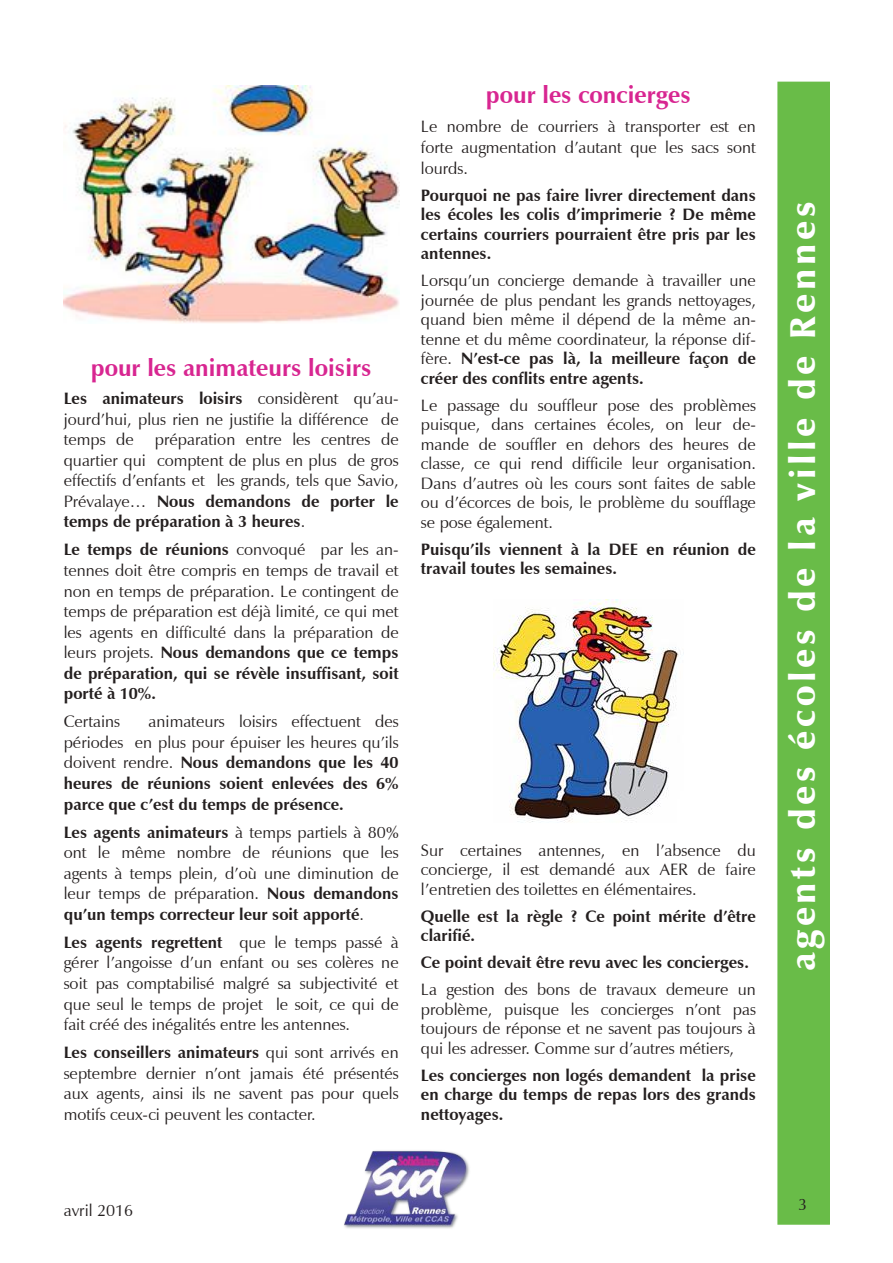
<style>
.page{position:relative;width:893px;height:1263px;background:#fff}
.page>*{position:absolute;margin:0;border:0;box-sizing:border-box;transform-origin:0 0}
.t1{font:900 36px "Zapf Humanist 601 BT";letter-spacing:.1em;color:#fff}
.t2{font:700 24px "Zapf Humanist 601 BT";color:#d82691}
.t3{font:16.5px/20.5px "Zapf Humanist 601 BT";color:#241f1f;text-align:justify}
.t4{font:700 16.5px/19.5px "Zapf Humanist 601 BT";color:#241f1f;text-align:justify}
.s1{font-weight:700}
.s2{font-weight:400}
</style>
<div class="page">
<div style="left:778px;top:82px;width:51px;height:1142px;background:#69bc48"></div>
<div style="left:777px;top:82px;width:53px;height:1143px;border:2px solid #69bc48"></div>
<img style="left:344px;top:1150px;width:126px;height:79px">
<img style="left:64px;top:85px;width:336px;height:238px">
<img style="left:493px;top:599px;width:186px;height:224px">
<h2 class="t2" style="left:91px;top:353px;width:282px">pour les animateurs loisirs</h2>
<p class="t3" style="left:64px;top:388px;width:336px"><span class="s1">Les animateurs loisirs</span> considèrent qu’au&shy;jourd’hui, plus rien ne justifie la différence de temps de</p>
<p class="t3" style="left:64px;top:429px;width:336px;text-indent:91px">préparation entre les centres de quartier qui comptent de plus en plus de gros effectifs d’enfants et les grands, tels que Savio, Prévalaye… <span class="s1">Nous demandons de porter le temps de préparation à 3 heures</span>.</p>
<p class="t3" style="left:64px;top:539px;width:336px"><span class="s1">Le temps de réunions</span> convoqué par les an&shy;tennes doit être compris en temps de travail et non en temps de préparation. Le contingent de temps de préparation est déjà limité, ce qui met les agents en difficulté dans la préparation de leurs projets. <span class="s1">Nous demandons que ce temps de préparation, qui se révèle insuffisant, soit porté à 10%.</span></p>
<p class="t3" style="left:64px;top:711px;width:58px">Certains</p>
<p class="t4" style="left:64px;top:711px;width:336px;line-height:20.5px;text-indent:85px"><span class="s2">animateurs loisirs effectuent des périodes en plus pour épuiser les heures qu’ils doivent rendre.</span> Nous demandons que les 40 heures de réunions soient enlevées des 6% parce que c’est du temps de présence.</p>
<p class="t3" style="left:64px;top:822px;width:336px"><span class="s1">Les agents animateurs</span> à temps partiels à 80% ont le même nombre de réunions que les agents à temps plein, d’où une diminution de leur temps de préparation. <span class="s1">Nous demandons qu’un temps correcteur leur soit apporté</span>.</p>
<p class="t3" style="left:64px;top:932px;width:336px"><span class="s1">Les agents regrettent</span> que le temps passé à gérer l’angoisse d’un enfant ou ses colères ne soit pas comptabilisé malgré sa subjectivité et que seul le temps de projet le soit, ce qui de fait créé des inégalités entre les antennes.</p>
<p class="t3" style="left:64px;top:1042px;width:336px"><span class="s1">Les conseillers animateurs</span> qui sont arrivés en septembre dernier n’ont jamais été présentés aux agents, ainsi ils ne savent pas pour quels motifs ceux-ci peuvent les contacter.</p>
<h2 class="t2" style="left:486px;top:80px;width:206px">pour les concierges</h2>
<p class="t3" style="left:421px;top:115px;width:336px;line-height:21px">Le nombre de courriers à transporter est en forte augmentation d’autant que les sacs sont lourds.</p>
<p class="t4" style="left:421px;top:185px;width:336px">Pourquoi ne pas faire livrer directement dans les écoles les colis d’imprimerie ? De même certains courriers pourraient être pris par les antennes.</p>
<p class="t3" style="left:421px;top:271px;width:336px;line-height:19.5px">Lorsqu’un concierge demande à travailler une journée de plus pendant les grands nettoyages, quand bien même il dépend de la même an&shy;tenne et du même coordinateur, la réponse dif&shy;fère. <span class="s1">N’est-ce pas là, la meilleure façon de créer des conflits entre agents.</span></p>
<p class="t3" style="left:421px;top:395px;width:336px;line-height:19.5px">Le passage du souffleur pose des problèmes puisque, dans certaines écoles, on leur de&shy;mande de souffler en dehors des heures de classe, ce qui rend difficile leur organisation.<br>Dans d’autres où les cours sont faites de sable ou d’écorces de bois, le problème du soufflage se pose également.</p>
<p class="t4" style="left:421px;top:539px;width:336px">Puisqu’ils viennent à la DEE en réunion de travail toutes les semaines.</p>
<p class="t3" style="left:421px;top:840px;width:336px;line-height:19.5px">Sur certaines antennes, en l’absence du concierge, il est demandé aux AER de faire l’entretien des toilettes en élémentaires.</p>
<p class="t4" style="left:421px;top:906px;width:336px">Quelle est la règle ? Ce point mérite d’être clarifié.</p>
<p class="t4" style="left:421px;top:953px;width:329px">Ce point devait être revu avec les concierges.</p>
<p class="t3" style="left:421px;top:980px;width:336px;line-height:19.5px">La gestion des bons de travaux demeure un problème, puisque les concierges n’ont pas toujours de réponse et ne savent pas toujours à qui les adresser. Comme sur d’autres métiers,</p>
<p class="t4" style="left:421px;top:1065px;width:336px">Les concierges non logés demandent la prise en charge du temps de repas lors des grands nettoyages.</p>
<p class="t3" style="left:64px;top:1200px;width:71px">avril 2016</p>
<h1 class="t1" style="left:780px;top:971px;width:770px;rotate:-90deg">agents des écoles de la ville de Rennes</h1>
<p class="t3" style="left:798px;top:1194px;width:11px">3</p>
</div>
